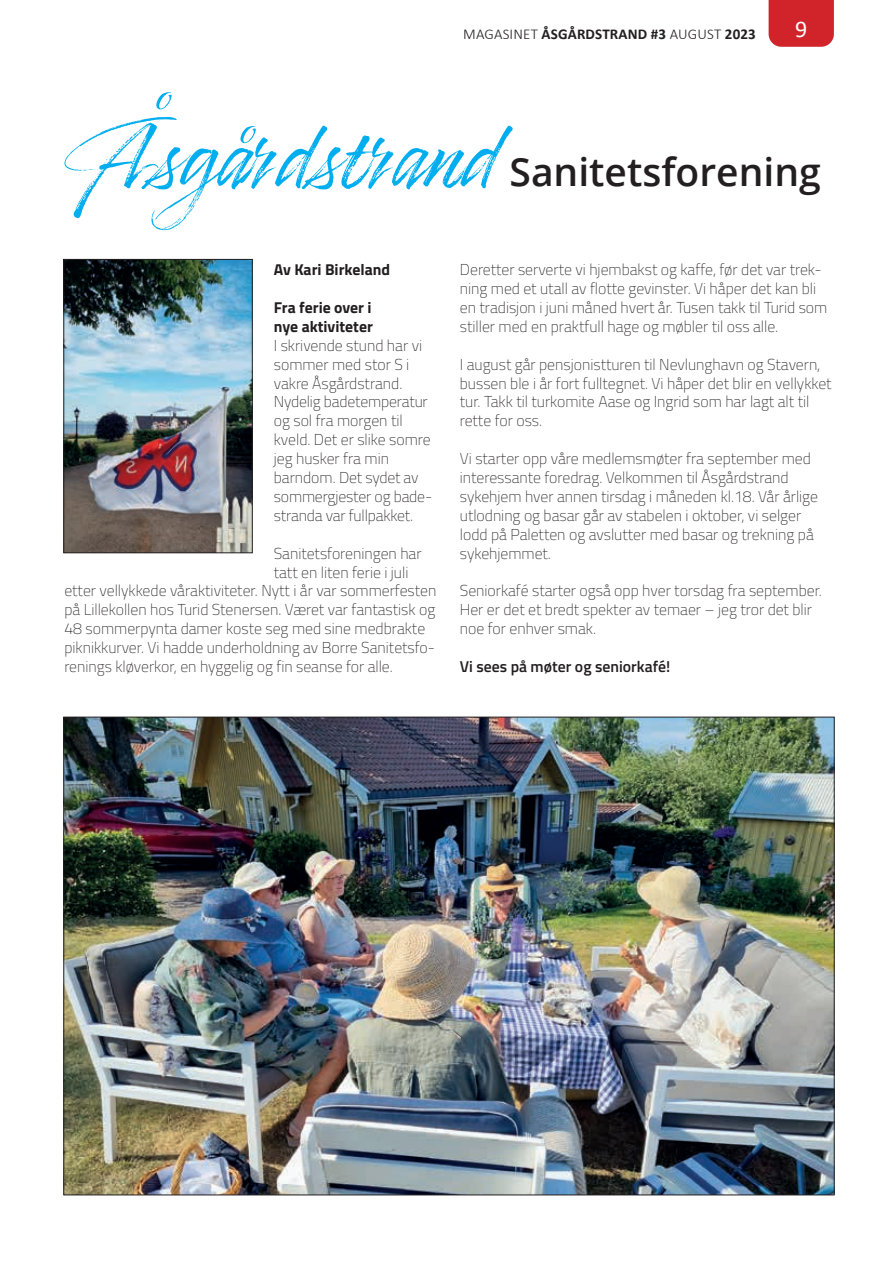
<style>
.page{position:relative;width:893px;height:1263px;background:#fff}
.page>*{position:absolute;margin:0;border:0;box-sizing:border-box;transform-origin:0 0}
.t1{font:600 39px "Open Sans";color:#231f20}
.t2{font:24px "Calibri";color:#fff}
.t3{font:200 15.75px/18.9px "Titillium Web";color:#231f20}
.t4{font:700 15.75px/18.9px "Titillium Web";color:#231f20}
.t5{font:600 15.75px "Titillium Web";color:#231f20}
.t6{font:700 15px "Calibri";letter-spacing:.01em;color:#231f20}
.s1{font-weight:300}
.s2{font-family:"Timberline";font-weight:400;font-size:78px;color:#00aeef}
</style>
<div class="page">
<div style="left:769px;top:0;width:65px;height:47px;background:#d1232a"></div>
<img style="left:66px;top:719px;width:766px;height:474px">
<img style="left:66px;top:261px;width:185px;height:290px">
<div style="left:64px;top:259px;width:189px;height:294px;border:1px solid #231f20"></div>
<p class="t6" style="left:463px;top:23px;width:294px"><span class="s1">MAGASINET</span> ÅSGÅRDSTRAND #3 <span class="s1">AUGUST</span> 2023</p>
<h2 class="t2" style="left:795px;top:13px;width:14px">9</h2>
<h1 class="t1" style="left:64px;top:145px;width:758px"><span class="s2">Åsgårdstrand</span> Sanitetsforening</h1>
<p class="t4" style="left:274px;top:259px;width:118px">Av Kari Birkeland</p>
<p class="t4" style="left:274px;top:297px;width:101px">Fra ferie over i nye aktiviteter</p>
<p class="t3" style="left:274px;top:335px;width:160px">I skrivende stund har vi sommer med stor S i vakre Åsgårdstrand.<br>Nydelig badetemperatur og sol fra morgen til kveld. Det er slike somre jeg husker fra min barndom. Det sydet av sommergjester og bade&shy;stranda var fullpakket.</p>
<p class="t3" style="left:274px;top:543px;width:149px">Sanitetsforeningen har</p>
<p class="t3" style="left:274px;top:562px;width:136px">tatt en liten ferie i juli</p>
<p class="t3" style="left:64px;top:581px;width:374px">etter vellykkede våraktiviteter. Nytt i år var sommerfesten</p>
<p class="t3" style="left:64px;top:600px;width:372px">på Lillekollen hos Turid Stenersen. Været var fantastisk og</p>
<p class="t3" style="left:64px;top:618px;width:362px">48 sommerpynta damer koste seg med sine medbrakte</p>
<p class="t3" style="left:64px;top:637px;width:372px">piknikkurver. Vi hadde underholdning av Borre Sanitetsfo-</p>
<p class="t3" style="left:64px;top:656px;width:330px">renings kløverkor, en hyggelig og fin seanse for alle.</p>
<p class="t3" style="left:460px;top:259px;width:369px">Deretter serverte vi hjembakst og kaffe, før det var trek&shy;ning med et utall av flotte gevinster. Vi håper det kan bli en tradisjon i juni måned hvert år. Tusen takk til Turid som stiller med en praktfull hage og møbler til oss alle.</p>
<p class="t3" style="left:460px;top:354px;width:373px">I august går pensjonistturen til Nevlunghavn og Stavern, bussen ble i år fort fulltegnet. Vi håper det blir en vellykket tur. Takk til turkomite Aase og Ingrid som har lagt alt til rette for oss.</p>
<p class="t3" style="left:460px;top:448px;width:360px">Vi starter opp våre medlemsmøter fra september med interessante foredrag. Velkommen til Åsgårdstrand sykehjem hver annen tirsdag i måneden kl.18. Vår årlige utlodning og basar går av stabelen i oktober, vi selger lodd på Paletten og avslutter med basar og trekning på sykehjemmet.</p>
<p class="t3" style="left:460px;top:581px;width:364px">Seniorkafé starter også opp hver torsdag fra september.<br>Her er det et bredt spekter av temaer – jeg tror det blir noe for enhver smak.</p>
<p class="t5" style="left:460px;top:655px;width:212px">Vi sees på møter og seniorkafé!</p>
</div>
